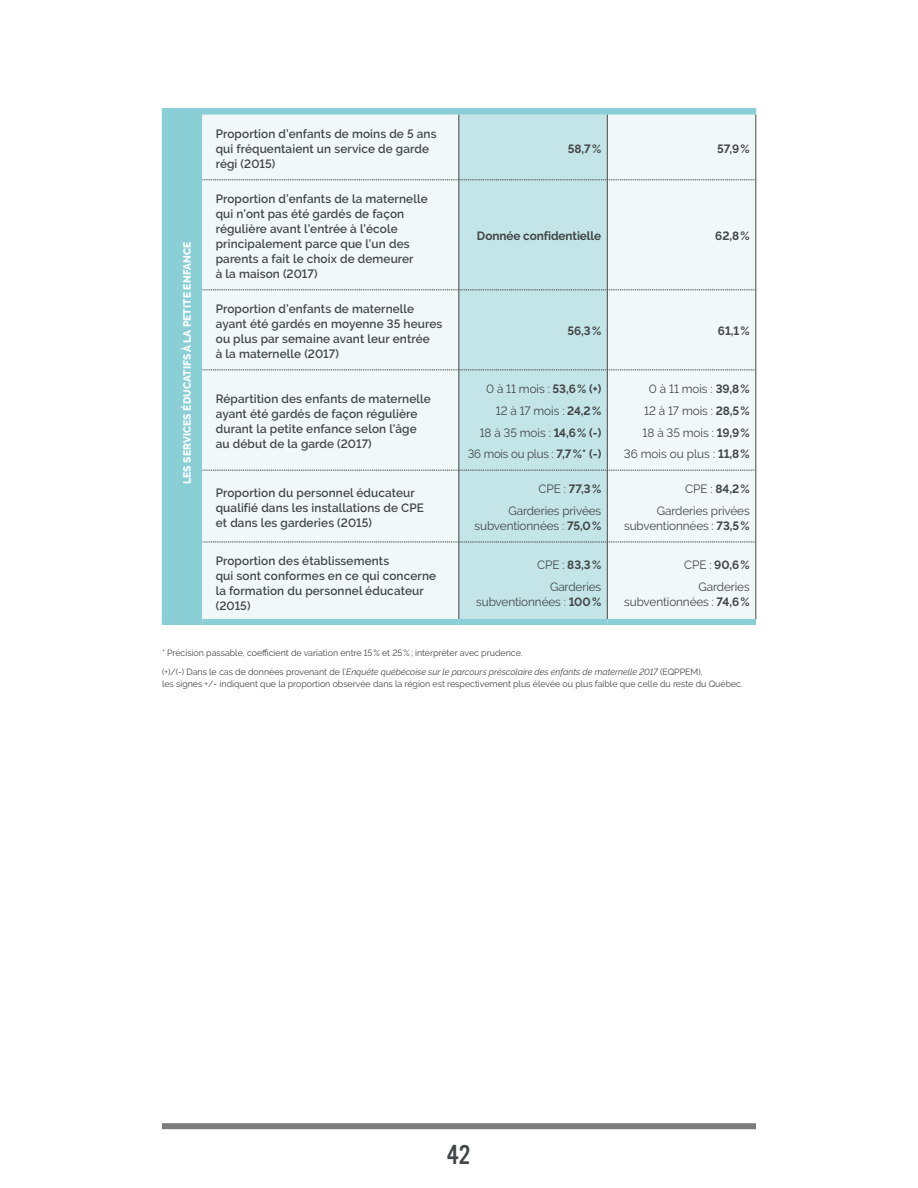
<style>
.page{position:relative;width:918px;height:1188px;background:#fff}
.page>*{position:absolute;margin:0;border:0;box-sizing:border-box;transform-origin:0 0}
.t1{font:28.5px "Alternate Got No 3 D";color:#434747}
.List_bullet_triangle{font:600 12px/15px "Raleway";letter-spacing:.01em;color:#434747}
.List_bullet_triangle-2{font:12px/15px "Raleway";letter-spacing:-.01em;color:#434747;text-align:right}
.List_bullet_triangle-3{font:700 12px "Raleway";letter-spacing:-.005em;color:#434747}
.List_bullet_triangle-4{font:12px "Raleway";letter-spacing:-.01em;color:#434747;scale:.95 1}
.List_bullet_triangle-5{font:800 10.5px "Raleway";letter-spacing:.01em;color:#fff}
.Source{font:9px/12px "Raleway";color:#434747}
.s1{font-weight:700}
.s2{font-weight:400}
.s3{font-style:italic}
</style>
<div class="page">
<div style="left:162px;top:1123px;width:594px;height:6px;background:#7d7b7b"></div>
<div style="left:162px;top:108px;width:594px;height:511px;background:#8acfd5"></div>
<div style="left:202px;top:115px;width:554px;height:504px;background:#f1f8f8"></div>
<div style="left:460px;top:115px;width:147px;height:504px;background:#c4e5e8"></div>
<div style="left:162px;top:619px;width:40px;height:6px;background:#8acfd5"></div>
<svg style="left:202px;top:180px;width:554px;height:1px"></svg>
<svg style="left:202px;top:290px;width:554px;height:1px"></svg>
<svg style="left:202px;top:370px;width:554px;height:1px"></svg>
<svg style="left:202px;top:470px;width:554px;height:1px"></svg>
<svg style="left:202px;top:542px;width:554px;height:1px"></svg>
<hr style="left:607px;top:115px;width:1px;height:65px;background:#434747">
<hr style="left:607px;top:180px;width:1px;height:110px;background:#434747">
<hr style="left:607px;top:290px;width:1px;height:80px;background:#434747">
<hr style="left:607px;top:370px;width:1px;height:100px;background:#434747">
<hr style="left:607px;top:470px;width:1px;height:72px;background:#434747">
<hr style="left:607px;top:542px;width:1px;height:77px;background:#434747">
<hr style="left:756px;top:115px;width:1px;height:65px;background:#434747">
<hr style="left:756px;top:180px;width:1px;height:110px;background:#434747">
<hr style="left:756px;top:290px;width:1px;height:80px;background:#434747">
<hr style="left:756px;top:370px;width:1px;height:100px;background:#434747">
<hr style="left:756px;top:470px;width:1px;height:72px;background:#434747">
<hr style="left:756px;top:542px;width:1px;height:77px;background:#434747">
<hr style="left:459px;top:115px;width:1px;height:65px;background:#434747">
<hr style="left:459px;top:180px;width:1px;height:110px;background:#434747">
<hr style="left:459px;top:290px;width:1px;height:80px;background:#434747">
<hr style="left:459px;top:370px;width:1px;height:100px;background:#434747">
<hr style="left:459px;top:470px;width:1px;height:72px;background:#434747">
<hr style="left:459px;top:542px;width:1px;height:77px;background:#434747">
<div style="left:202px;top:619px;width:257px;height:6px;background:#8acfd5"></div>
<div style="left:459px;top:619px;width:148px;height:6px;background:#8acfd5"></div>
<div style="left:607px;top:619px;width:149px;height:6px;background:#8acfd5"></div>
<p class="List_bullet_triangle-5" style="left:181px;top:484px;width:243px;rotate:-90deg">LES SERVICES ÉDUCATIFS À LA PETITE ENFANCE</p>
<p class="List_bullet_triangle" style="left:216px;top:126px;width:222px">Proportion d’enfants de moins de 5 ans qui fréquentaient un service de garde régi (2015)</p>
<p class="List_bullet_triangle" style="left:216px;top:191px;width:213px">Proportion d’enfants de la maternelle qui n’ont pas été gardés de façon régulière avant l’entrée à l’école principalement parce que l’un des parents a fait le choix de demeurer<br>à la maison (2017)</p>
<p class="List_bullet_triangle" style="left:216px;top:301px;width:228px">Proportion d’enfants de maternelle ayant été gardés en moyenne 35 heures ou plus par semaine avant leur entrée<br>à la maternelle (2017)</p>
<p class="List_bullet_triangle" style="left:216px;top:391px;width:217px">Répartition des enfants de maternelle ayant été gardés de façon régulière durant la petite enfance selon l’âge au début de la garde (2017)</p>
<p class="List_bullet_triangle-3" style="left:568px;top:142px;width:35px">58,7%</p>
<p class="List_bullet_triangle-3" style="left:717px;top:142px;width:34px">57,9%</p>
<p class="List_bullet_triangle-3" style="left:477px;top:229px;width:126px">Donnée confidentielle</p>
<p class="List_bullet_triangle-3" style="left:715px;top:229px;width:36px">62,8%</p>
<p class="List_bullet_triangle-3" style="left:567px;top:324px;width:35px">56,3%</p>
<p class="List_bullet_triangle-3" style="left:718px;top:324px;width:33px">61,1%</p>
<p class="List_bullet_triangle-2" style="left:486px;top:381px;width:117px">0 à 11 mois : <span class="s1">53,6% (+)</span></p>
<p class="List_bullet_triangle-2" style="left:496px;top:403px;width:107px">12 à 17 mois : <span class="s1">24,2%</span></p>
<p class="List_bullet_triangle-2" style="left:480px;top:425px;width:123px">18 à 35 mois : <span class="s1">14,6% (-)</span></p>
<p class="List_bullet_triangle-4" style="left:468px;top:447px;width:142px">36 mois ou plus : <span class="s1">7,7%* (-)</span></p>
<p class="List_bullet_triangle-2" style="left:649px;top:381px;width:102px">0 à 11 mois : <span class="s1">39,8%</span></p>
<p class="List_bullet_triangle-2" style="left:644px;top:403px;width:107px">12 à 17 mois : <span class="s1">28,5%</span></p>
<p class="List_bullet_triangle-2" style="left:643px;top:425px;width:109px">18 à 35 mois : <span class="s1">19,9%</span></p>
<p class="List_bullet_triangle-2" style="left:624px;top:447px;width:128px">36 mois ou plus : <span class="s1">11,8%</span></p>
<p class="List_bullet_triangle" style="left:216px;top:485px;width:210px">Proportion du personnel éducateur qualifié dans les installations de CPE et dans les garderies (2015)</p>
<p class="List_bullet_triangle-3" style="left:538px;top:482px;width:64px"><span class="s2">CPE :</span> 77,3%</p>
<p class="List_bullet_triangle-2" style="left:475px;top:503px;width:128px">Garderies privées subventionnées : <span class="s1">75,0%</span></p>
<p class="List_bullet_triangle" style="left:216px;top:553px;width:222px">Proportion des établissements<br>qui sont conformes en ce qui concerne la formation du personnel éducateur (2015)</p>
<p class="List_bullet_triangle-3" style="left:537px;top:558px;width:66px"><span class="s2">CPE :</span> 83,3%</p>
<p class="List_bullet_triangle-2" style="left:476px;top:579px;width:127px">Garderies subventionnées : <span class="s1">100%</span></p>
<p class="List_bullet_triangle-3" style="left:685px;top:482px;width:66px"><span class="s2">CPE :</span> 84,2%</p>
<p class="List_bullet_triangle-2" style="left:624px;top:503px;width:127px">Garderies privées subventionnées : <span class="s1">73,5%</span></p>
<p class="List_bullet_triangle-3" style="left:684px;top:558px;width:67px"><span class="s2">CPE :</span> 90,6%</p>
<p class="List_bullet_triangle-2" style="left:624px;top:579px;width:127px">Garderies subventionnées : <span class="s1">74,6%</span></p>
<p class="Source" style="left:162px;top:647px;width:362px">* Précision passable, coefficient de variation entre 15% et 25%; interpréter avec prudence.</p>
<p class="Source" style="left:162px;top:665px;width:582px">(+)/(-) Dans le cas de données provenant de l’<span class="s3">Enquête québécoise sur le parcours préscolaire des enfants de maternelle 2017</span> (EQPPEM),<br>les signes +/- indiquent que la proportion observée dans la région est respectivement plus élevée ou plus faible que celle du reste du Québec.</p>
<h1 class="t1" style="left:447px;top:1140px;width:25px">42</h1>
</div>
